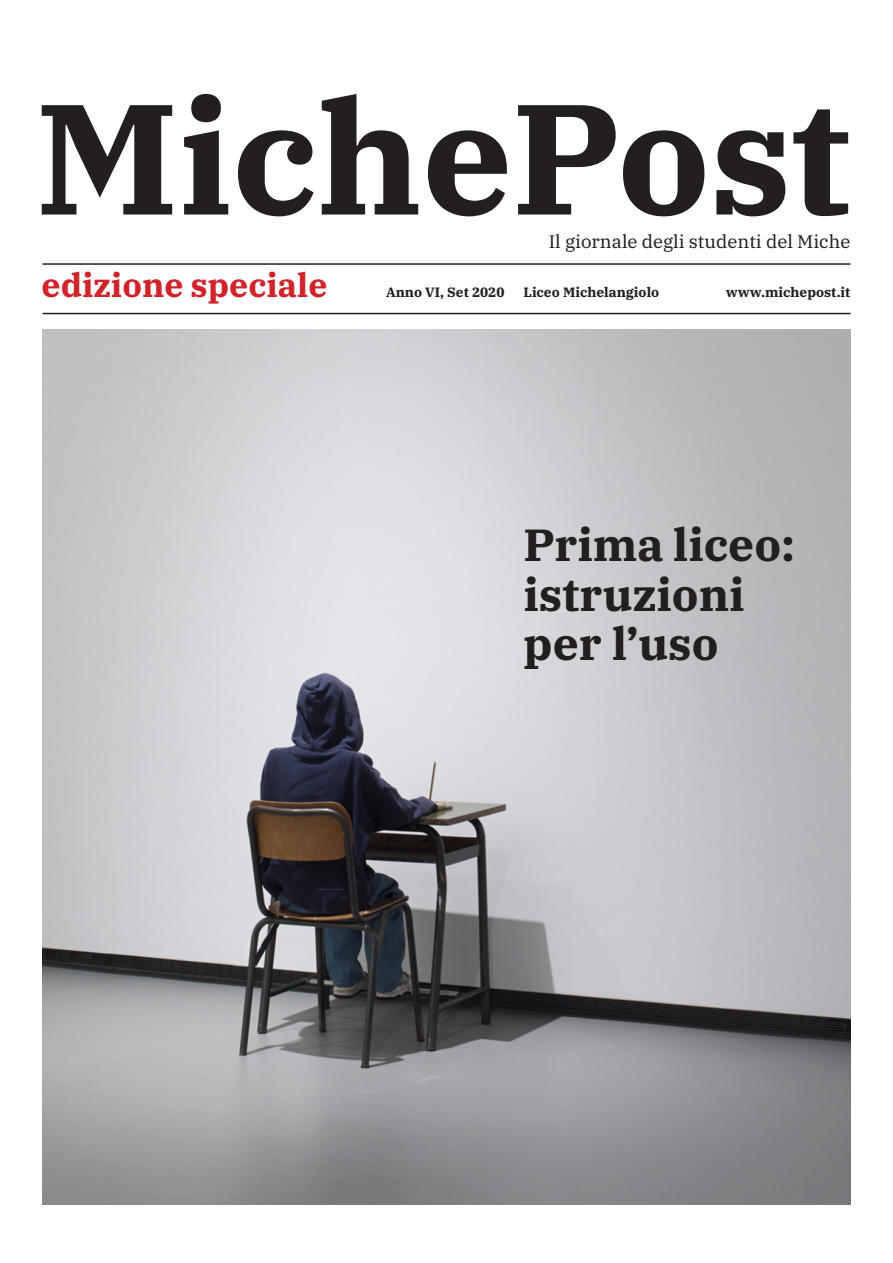
<style>
.page{position:relative;width:893px;height:1263px;background:#fff}
.page>*{position:absolute;margin:0;border:0;box-sizing:border-box;transform-origin:0 0}
.t1{font:700 156.6px "IBM Plex Serif";color:#231f20}
.TITOLI_ARTICOLI{font:700 45px "IBM Plex Serif";color:#231f20}
.BOLD-TESTO_CORRENTE{font:700 33px "IBM Plex Serif";color:#d1232a}
.TESTO_CORRENTE_ARTIC{font:18.15px "IBM Plex Serif";color:#231f20}
.BOLD-TESTO_CORRENTE-2{font:700 13.5px "IBM Plex Serif";color:#231f20}
.TESTO_CORRENTE_ARTIC-2{font:700 13.5px "IBM Plex Serif";color:#231f20}
</style>
<div class="page">
<img style="left:43px;top:330px;width:807px;height:874px">
<hr style="left:43px;top:263px;width:807px;height:2px;background:#231f20">
<hr style="left:43px;top:313px;width:807px;height:1px;background:#231f20">
<p class="t1" style="left:35px;top:34px;width:817px">MichePost</p>
<p class="TESTO_CORRENTE_ARTIC" style="left:549px;top:227px;width:303px">Il giornale degli studenti del Miche</p>
<p class="BOLD-TESTO_CORRENTE" style="left:41px;top:259px;width:288px">edizione speciale</p>
<p class="BOLD-TESTO_CORRENTE-2" style="left:386px;top:281px;width:120px">Anno VI, Set 2020</p>
<p class="TESTO_CORRENTE_ARTIC-2" style="left:523px;top:281px;width:137px">Liceo Michelangiolo</p>
<p class="BOLD-TESTO_CORRENTE-2" style="left:726px;top:281px;width:126px">www.michepost.it</p>
<p class="TITOLI_ARTICOLI" style="left:523px;top:509px;width:273px">Prima liceo:</p>
<p class="TITOLI_ARTICOLI" style="left:523px;top:559px;width:223px">istruzioni</p>
<p class="TITOLI_ARTICOLI" style="left:523px;top:608px;width:197px">per l’uso</p>
</div>
